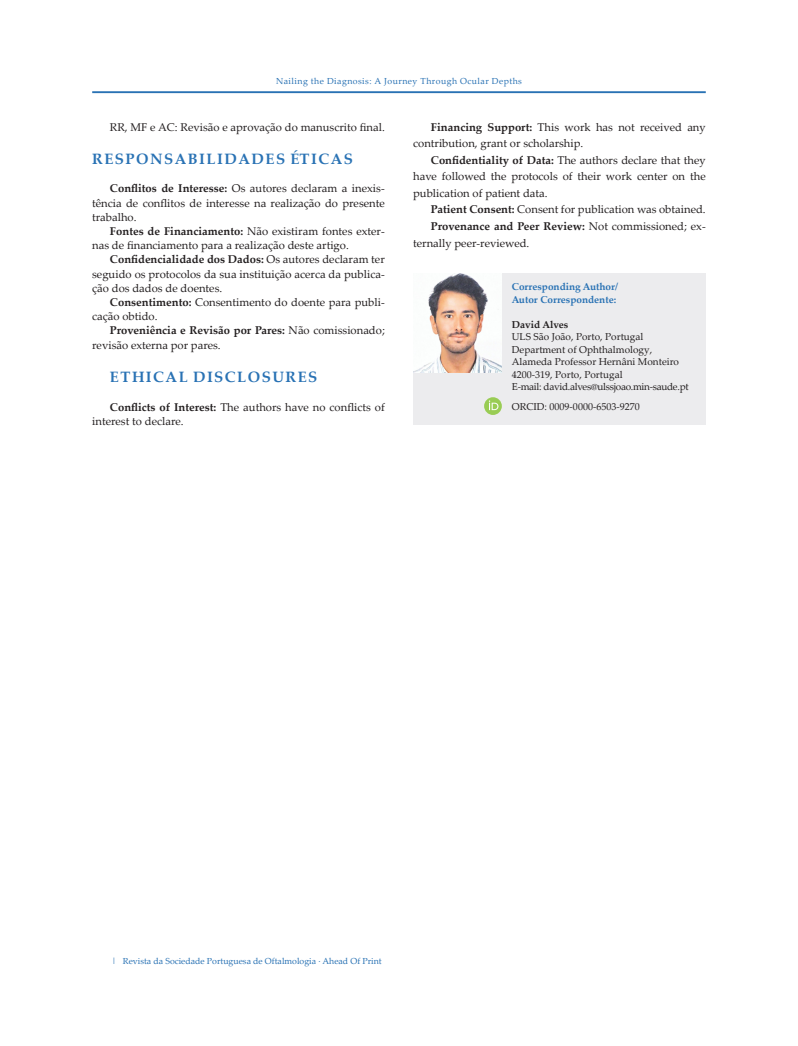
<style>
.page{position:relative;width:798px;height:1046px;background:#fff}
.page>*{position:absolute;margin:0;border:0;box-sizing:border-box;transform-origin:0 0}
.Artigos_-_Titulo_1{font:700 15px "Palatino Linotype";letter-spacing:.1em;color:#2972b4}
.Artigo_-_texto_norma{font:700 15px "Palatino Linotype";letter-spacing:.1em;color:#2972b4}
.Artigo_-_texto_norma-2{font:11.25px/14.2px "Palatino Linotype";color:#231f20}
.t1{font:10px "Palatino Linotype";color:#231f20}
.t2{font:700 10px/12.5px "Palatino Linotype";color:#2972b4}
.t3{font:10px "Palatino Linotype";letter-spacing:-.03em;color:#231f20}
.t4{font:700 10px "Palatino Linotype";color:#231f20}
.t5{font:8.75px "Palatino Linotype";color:#2972b4}
.t6{font:8.75px "Palatino Linotype";letter-spacing:.05em;color:#2972b4}
.s1{font-weight:700}
</style>
<div class="page">
<hr style="left:92px;top:91px;width:613px;height:2px;background:#2972b4">
<div style="left:413px;top:273px;width:292px;height:151px;background:#ececee"></div>
<div style="left:484px;top:397px;width:17px;height:18px;background:#99cc54;border-radius:50%"></div>
<svg style="left:489px;top:400px;width:9px;height:10px"></svg>
<img style="left:413px;top:273px;width:88px;height:99px">
<p class="t6" style="left:276px;top:75px;width:247px">Nailing the Diagnosis: A Journey Through Ocular Depths</p>
<p class="Artigo_-_texto_norma-2" style="left:110px;top:119px;width:276px">RR, MF e AC: Revisão e aprovação do manuscrito final.</p>
<p class="Artigos_-_Titulo_1" style="left:92px;top:148px;width:262px">RESPONSABILIDADES ÉTICAS</p>
<p class="Artigo_-_texto_norma-2" style="left:92px;top:181px;width:294px;text-align:justify;text-indent:18px"><span class="s1">Conflitos de Interesse:</span> Os autores declaram a inexis&shy;tência de conflitos de interesse na realização do presente trabalho.</p>
<p class="Artigo_-_texto_norma-2" style="left:92px;top:223px;width:294px;text-indent:18px"><span class="s1">Fontes de Financiamento:</span> Não existiram fontes exter&shy;nas de financiamento para a realização deste artigo.</p>
<p class="Artigo_-_texto_norma-2" style="left:92px;top:252px;width:294px;text-align:justify;text-indent:18px"><span class="s1">Confidencialidade dos Dados:</span> Os autores declaram ter seguido os protocolos da sua instituição acerca da publica&shy;ção dos dados de doentes.</p>
<p class="Artigo_-_texto_norma-2" style="left:92px;top:294px;width:294px;text-indent:18px"><span class="s1">Consentimento:</span> Consentimento do doente para publi&shy;cação obtido.</p>
<p class="Artigo_-_texto_norma-2" style="left:92px;top:323px;width:294px;text-indent:18px"><span class="s1">Proveniência e Revisão por Pares:</span> Não comissionado; revisão externa por pares.</p>
<p class="Artigo_-_texto_norma" style="left:110px;top:366px;width:209px">ETHICAL DISCLOSURES</p>
<p class="Artigo_-_texto_norma-2" style="left:92px;top:399px;width:294px;text-indent:18px"><span class="s1">Conflicts of Interest:</span> The authors have no conflicts of interest to declare.</p>
<p class="Artigo_-_texto_norma-2" style="left:413px;top:118px;width:294px;line-height:16.5px;text-indent:18px"><span class="s1">Financing Support:</span> This work has not received any contribution, grant or scholarship.</p>
<p class="Artigo_-_texto_norma-2" style="left:413px;top:151px;width:294px;line-height:16.5px;text-align:justify;text-indent:18px"><span class="s1">Confidentiality of Data:</span> The authors declare that they have followed the protocols of their work center on the publication of patient data.</p>
<p class="Artigo_-_texto_norma-2" style="left:431px;top:202px;width:276px"><span class="s1">Patient Consent:</span> Consent for publication was obtained.</p>
<p class="Artigo_-_texto_norma-2" style="left:413px;top:217px;width:294px;line-height:16.5px;text-indent:18px"><span class="s1">Provenance and Peer Review:</span> Not commissioned; ex&shy;ternally peer-reviewed.</p>
<p class="t2" style="left:511px;top:280px;width:108px">Corresponding Author/<br>Autor Correspondente:</p>
<p class="t4" style="left:511px;top:317px;width:58px">David Alves</p>
<p class="t1" style="left:511px;top:330px;width:133px">ULS São João, Porto, Portugal</p>
<p class="t1" style="left:511px;top:342px;width:142px">Department of Ophthalmology,</p>
<p class="t1" style="left:511px;top:355px;width:169px">Alameda Professor Hernâni Monteiro</p>
<p class="t1" style="left:511px;top:367px;width:112px">4200-319, Porto, Portugal</p>
<p class="t3" style="left:511px;top:380px;width:178px">E-mail: david.alves@ulssjoao.min-saude.pt</p>
<p class="t1" style="left:511px;top:399px;width:129px">ORCID: 0009-0000-6503-9270</p>
<p class="t5" style="left:92px;top:954px;width:291px">520 | Revista da Sociedade Portuguesa de Oftalmologia · Ahead Of Print</p>
</div>
